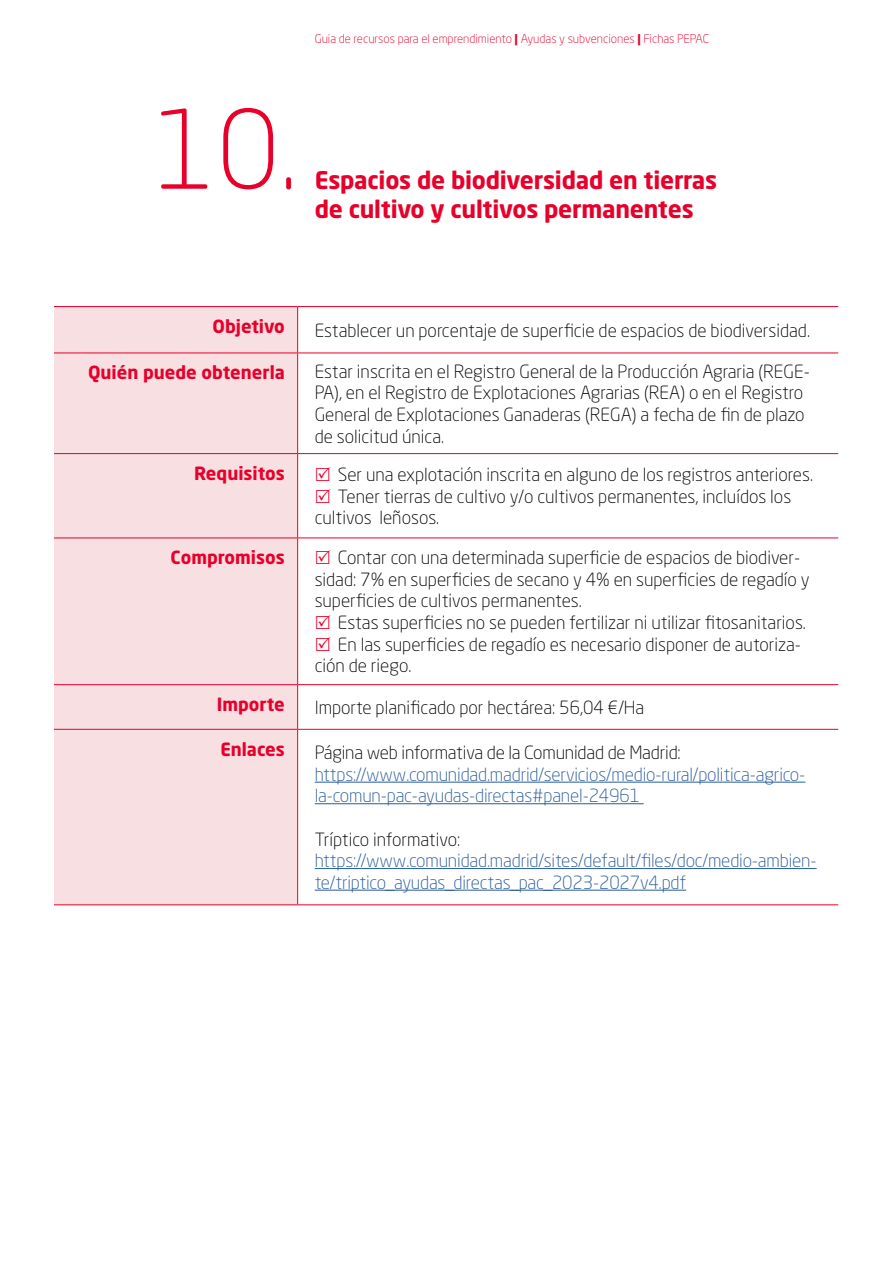
<style>
.page{position:relative;width:893px;height:1263px;background:#fff}
.page>*{position:absolute;margin:0;border:0;box-sizing:border-box;transform-origin:0 0}
.t1{font:300 108px "Neo Sans Std";color:#e8002a}
.t2{font:700 24px "Neo Sans Std";letter-spacing:-.01em;color:#e8002a}
.t3{font:300 18px/21.6px "Neo Sans Std";color:#000}
.t4{font:300 18px/21.6px "Neo Sans Std";letter-spacing:-.01em;color:#275b9b}
.t5{font:700 18px "Neo Sans Std";color:#e8002a}
.t6{font:300 12px "Neo Sans Std";color:#e8002a}
.s1{font-weight:700}
</style>
<div class="page">
<div style="left:54px;top:307px;width:243px;height:597px;background:#f8e0e2"></div>
<hr style="left:298px;top:306px;width:540px;height:1px;background:#e8002a">
<hr style="left:297px;top:307px;width:1px;height:46px;background:#e8002a">
<hr style="left:298px;top:353px;width:540px;height:1px;background:#e8002a">
<hr style="left:297px;top:353px;width:1px;height:100px;background:#e8002a">
<hr style="left:298px;top:453px;width:540px;height:1px;background:#e8002a">
<hr style="left:297px;top:454px;width:1px;height:83px;background:#e8002a">
<hr style="left:298px;top:537px;width:540px;height:1px;background:#e8002a">
<hr style="left:297px;top:538px;width:1px;height:146px;background:#e8002a">
<hr style="left:298px;top:684px;width:540px;height:1px;background:#e8002a">
<hr style="left:297px;top:685px;width:1px;height:44px;background:#e8002a">
<hr style="left:298px;top:729px;width:540px;height:1px;background:#e8002a">
<hr style="left:297px;top:730px;width:1px;height:174px;background:#e8002a">
<hr style="left:298px;top:904px;width:540px;height:1px;background:#e8002a">
<hr style="left:54px;top:306px;width:244px;height:1px;background:#e8002a">
<hr style="left:54px;top:353px;width:244px;height:1px;background:#e8002a">
<hr style="left:54px;top:453px;width:244px;height:1px;background:#e8002a">
<hr style="left:54px;top:537px;width:244px;height:1px;background:#e8002a">
<hr style="left:54px;top:684px;width:244px;height:1px;background:#e8002a">
<hr style="left:54px;top:729px;width:244px;height:1px;background:#e8002a">
<hr style="left:54px;top:904px;width:244px;height:1px;background:#e8002a">
<hr style="left:315px;top:782px;width:490px;height:1px;background:#275b9b">
<hr style="left:315px;top:803px;width:329px;height:1px;background:#275b9b">
<hr style="left:315px;top:868px;width:502px;height:1px;background:#275b9b">
<hr style="left:315px;top:890px;width:371px;height:1px;background:#275b9b">
<p class="t6" style="left:315px;top:32px;width:396px">Guia de recursos para el emprendimiento <span class="s1">|</span> Ayudas y subvenciones <span class="s1">|</span> Fichas PEPAC</p>
<h1 class="t1" style="left:154px;top:85px;width:145px">10.</h1>
<h2 class="t2" style="left:315px;top:165px;width:404px">Espacios de biodiversidad en tierras</h2>
<h2 class="t2" style="left:315px;top:193px;width:381px">de cultivo y cultivos permanentes</h2>
<p class="t5" style="left:212px;top:315px;width:74px">Objetivo</p>
<p class="t3" style="left:315px;top:319px;width:497px">Establecer un porcentaje de superficie de espacios de biodiversidad.</p>
<p class="t5" style="left:88px;top:361px;width:198px">Quién puede obtenerla</p>
<p class="t3" style="left:315px;top:360px;width:497px">Estar inscrita en el Registro General de la Producción Agraria (REGE-PA), en el Registro de Explotaciones Agrarias (REA) o en el Registro General de Explotaciones Ganaderas (REGA) a fecha de fin de plazo de solicitud única.</p>
<p class="t5" style="left:194px;top:462px;width:92px">Requisitos</p>
<p class="t3" style="left:338px;top:464px;width:477px">Ser una explotación inscrita en alguno de los registros anteriores.</p>
<p class="t3" style="left:338px;top:485px;width:455px">Tener tierras de cultivo y/o cultivos permanentes, incluídos los</p>
<p class="t3" style="left:315px;top:507px;width:126px">cultivos leñosos.</p>
<p class="t5" style="left:171px;top:546px;width:116px">Compromisos</p>
<p class="t3" style="left:315px;top:547px;width:496px;text-indent:23px">Contar con una determinada superficie de espacios de biodiver&shy;sidad: 7% en superficies de secano y 4% en superficies de regadío y superficies de cultivos permanentes.</p>
<p class="t3" style="left:338px;top:611px;width:469px">Estas superficies no se pueden fertilizar ni utilizar fitosanitarios.</p>
<p class="t3" style="left:338px;top:633px;width:465px">En las superficies de regadío es necesario disponer de autoriza-</p>
<p class="t3" style="left:315px;top:655px;width:98px">ción de riego.</p>
<p class="t5" style="left:217px;top:693px;width:70px">Importe</p>
<p class="t3" style="left:315px;top:696px;width:331px">Importe planificado por hectárea: 56,04 €/Ha</p>
<p class="t5" style="left:220px;top:738px;width:66px">Enlaces</p>
<p class="t3" style="left:315px;top:742px;width:368px">Página web informativa de la Comunidad de Madrid:</p>
<p class="t4" style="left:315px;top:763px;width:492px">https://www.comunidad.madrid/servicios/medio-rural/politica-agrico&shy;la-comun-pac-ayudas-directas#panel-24961</p>
<p class="t3" style="left:315px;top:828px;width:147px">Tríptico informativo:</p>
<p class="t4" style="left:315px;top:850px;width:503px">https://www.comunidad.madrid/sites/default/files/doc/medio-ambien&shy;te/triptico_ayudas_directas_pac_2023-2027v4.pdf</p>
</div>
